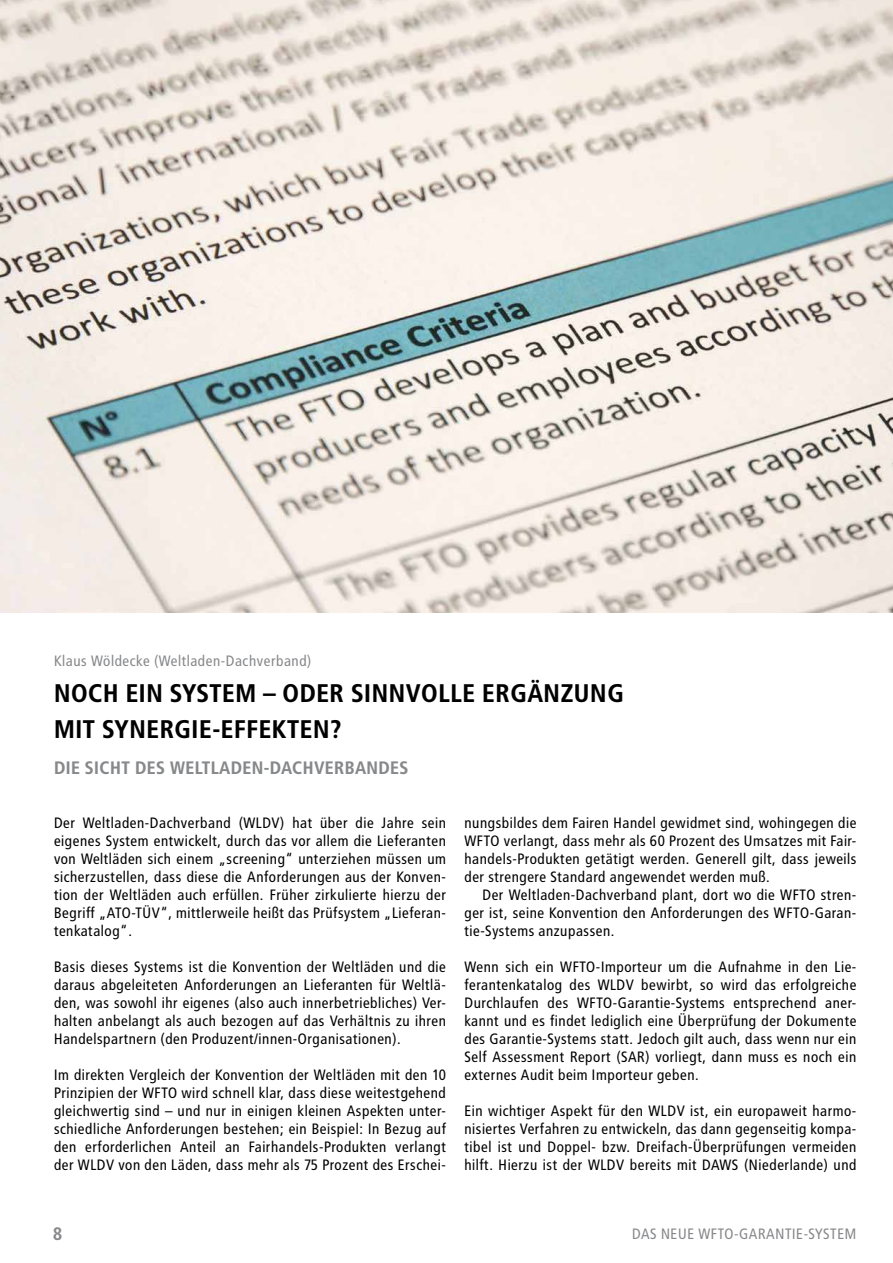
<style>
.page{position:relative;width:893px;height:1263px;background:#fff}
.page>*{position:absolute;margin:0;border:0;box-sizing:border-box;transform-origin:0 0}
.t1{font:700 25.5px/36px "Transit";color:#000}
.t2{font:700 18px "Transit";color:#87888a}
.t3{font:15px/18px "Transit";color:#000;text-align:justify}
.t4{font:15px "Transit";color:#87888a}
</style>
<div class="page">
<img style="left:0;top:0;width:893px;height:612px">
<p class="t4" style="left:54px;top:652px;width:260px">Klaus Wöldecke (Weltladen-Dachverband)</p>
<h1 class="t1" style="left:54px;top:675px;width:569px">NOCH EIN SYSTEM – ODER SINNVOLLE ERGÄNZUNG<br>MIT SYNERGIE-EFFEKTEN?</h1>
<p class="t2" style="left:54px;top:757px;width:356px">DIE SICHT DES WELTLADEN-DACHVERBANDES</p>
<p class="t3" style="left:54px;top:814px;width:394px">Der Weltladen-Dachverband (WLDV) hat über die Jahre sein eigenes System entwickelt, durch das vor allem die Lieferanten von Weltläden sich einem „screening“ unterziehen müssen um sicherzustellen, dass diese die Anforderungen aus der Konven&shy;tion der Weltläden auch erfüllen. Früher zirkulierte hierzu der Begriff „ATO-TÜV“, mittlerweile heißt das Prüfsystem „Lieferan&shy;tenkatalog“.</p>
<p class="t3" style="left:54px;top:958px;width:394px">Basis dieses Systems ist die Konvention der Weltläden und die daraus abgeleiteten Anforderungen an Lieferanten für Weltlä&shy;den, was sowohl ihr eigenes (also auch innerbetriebliches) Ver&shy;halten anbelangt als auch bezogen auf das Verhältnis zu ihren Handelspartnern (den Produzent/innen-Organisationen).</p>
<p class="t3" style="left:54px;top:1066px;width:394px">Im direkten Vergleich der Konvention der Weltläden mit den 10<br>Prinzipien der WFTO wird schnell klar, dass diese weitestgehend gleichwertig sind – und nur in einigen kleinen Aspekten unter&shy;schiedliche Anforderungen bestehen; ein Beispiel: In Bezug auf den erforderlichen Anteil an Fairhandels-Produkten verlangt der WLDV von den Läden, dass mehr als 75 Prozent des Erschei-</p>
<p class="t3" style="left:464px;top:814px;width:394px">nungsbildes dem Fairen Handel gewidmet sind, wohingegen die WFTO verlangt, dass mehr als 60 Prozent des Umsatzes mit Fair&shy;handels-Produkten getätigt werden. Generell gilt, dass jeweils der strengere Standard angewendet werden muß.</p>
<p class="t3" style="left:464px;top:886px;width:394px;text-indent:18px">Der Weltladen-Dachverband plant, dort wo die WFTO stren&shy;ger ist, seine Konvention den Anforderungen des WFTO-Garan&shy;tie-Systems anzupassen.</p>
<p class="t3" style="left:464px;top:958px;width:394px">Wenn sich ein WFTO-Importeur um die Aufnahme in den Lie&shy;ferantenkatalog des WLDV bewirbt, so wird das erfolgreiche Durchlaufen des WFTO-Garantie-Systems entsprechend aner&shy;kannt und es findet lediglich eine Überprüfung der Dokumente des Garantie-Systems statt. Jedoch gilt auch, dass wenn nur ein Self Assessment Report (SAR) vorliegt, dann muss es noch ein externes Audit beim Importeur geben.</p>
<p class="t3" style="left:464px;top:1102px;width:394px">Ein wichtiger Aspekt für den WLDV ist, ein europaweit harmo&shy;nisiertes Verfahren zu entwickeln, das dann gegenseitig kompa&shy;tibel ist und Doppel- bzw. Dreifach-Überprüfungen vermeiden hilft. Hierzu ist der WLDV bereits mit DAWS (Niederlande) und</p>
<p class="t2" style="left:53px;top:1223px;width:11px">8</p>
<p class="t4" style="left:632px;top:1225px;width:226px">Das neue WFTO-Garantie-System</p>
</div>
